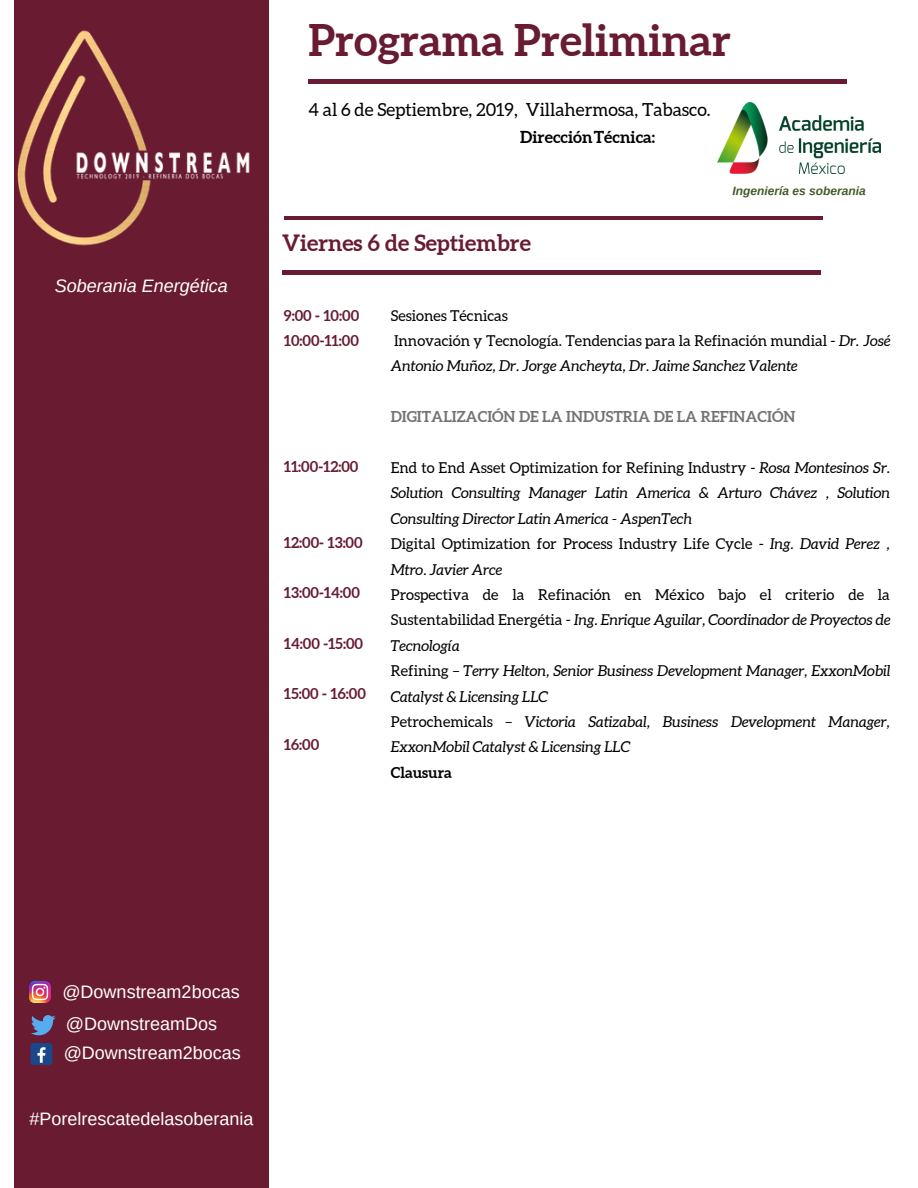
<style>
.page{position:relative;width:918px;height:1188px;background:#fff}
.page>*{position:absolute;margin:0;border:0;box-sizing:border-box;transform-origin:0 0}
.t1{font:700 43.65px "Aleo";color:#691b31}
.t2{font:700 22.5px "Aleo";color:#691b31}
.t3{font:18px/32.2px "Arimo";color:#fff}
.t4{font:18px "Aleo";color:#000}
.t5{font:italic 18px "Arimo";color:#fff}
.t6{font:700 16.5px "Aleo";color:#000}
.t7{font:italic 15px/25.3px "Aleo";color:#000}
.t8{font:15px/25.3px "Aleo";color:#000}
.t9{font:700 15px/25.2px "Aleo";color:#691b31}
.t10{font:700 15px "Aleo";color:#737373}
.t11{font:700 15px "Aleo";color:#000}
.t12{font:italic 700 12px "Arimo";color:#435b28}
.s1{font-style:italic}
.s2{font-style:normal}
</style>
<div class="page">
<div style="left:14px;top:0;width:255px;height:1188px;background:#691b31"></div>
<div style="left:309px;top:79px;width:538px;height:5px;background:#691b31"></div>
<hr style="left:284px;top:216px;width:539px;height:3px;background:#691b31">
<div style="left:282px;top:270px;width:539px;height:5px;background:#691b31"></div>
<div style="left:31px;top:1043px;width:21px;height:22px;background:#1a4789;border-radius:3px"></div>
<svg style="left:37px;top:1047px;width:9px;height:16px"></svg>
<svg style="left:31px;top:1015px;width:25px;height:20px"></svg>
<img style="left:29px;top:981px;width:22px;height:22px">
<img style="left:17px;top:30px;width:233px;height:216px">
<img style="left:718px;top:102px;width:163px;height:71px">
<p class="t5" style="left:55px;top:275px;width:175px">Soberania Energética</p>
<h1 class="t1" style="left:309px;top:15px;width:424px">Programa Preliminar</h1>
<p class="t4" style="left:309px;top:100px;width:404px">4 al 6 de Septiembre, 2019, Villahermosa, Tabasco.</p>
<p class="t6" style="left:520px;top:128px;width:136px">DirecciónTécnica:</p>
<h2 class="t2" style="left:282px;top:230px;width:250px">Viernes 6 de Septiembre</h2>
<p class="t12" style="left:733px;top:184px;width:135px">Ingeniería es soberania</p>
<p class="t9" style="left:284px;top:302px;width:77px">9:00 - 10:00<br>10:00-11:00</p>
<p class="t9" style="left:284px;top:454px;width:76px">11:00-12:00</p>
<p class="t9" style="left:284px;top:530px;width:80px">12:00- 13:00</p>
<p class="t9" style="left:284px;top:580px;width:78px">13:00-14:00</p>
<p class="t9" style="left:284px;top:631px;width:81px">14:00 -15:00</p>
<p class="t9" style="left:284px;top:681px;width:84px">15:00 - 16:00</p>
<p class="t9" style="left:284px;top:732px;width:37px">16:00</p>
<p class="t8" style="left:391px;top:303px;width:501px">Sesiones Técnicas<br>Innovación y Tecnología. Tendencias para la Refinación mundial - <span class="s1">Dr. José<br>Antonio Muñoz, Dr. Jorge Ancheyta, Dr. Jaime Sanchez Valente</span></p>
<p class="t10" style="left:391px;top:408px;width:406px">DIGITALIZACIÓN DE LA INDUSTRIA DE LA REFINACIÓN</p>
<p class="t7" style="left:391px;top:455px;width:501px"><span class="s2">End to End Asset Optimization for Refining Industry -</span> Rosa Montesinos Sr.<br>Solution Consulting Manager Latin America &amp; Arturo Chávez , Solution Consulting Director Latin America - AspenTech<br><span class="s2">Digital Optimization for Process Industry Life Cycle -</span> Ing. David Perez , Mtro. Javier Arce</p>
<p class="t7" style="left:391px;top:582px;width:501px"><span class="s2">Prospectiva de la Refinación en México bajo el criterio de la Sustentabilidad Energétia -</span> Ing. Enrique Aguilar, Coordinador de Proyectos de Tecnología<br><span class="s2">Refining –</span> Terry Helton, Senior Business Development Manager, ExxonMobil Catalyst &amp; Licensing LLC<br><span class="s2">Petrochemicals –</span> Victoria Satizabal, Business Development Manager, ExxonMobil Catalyst &amp; Licensing LLC</p>
<p class="t11" style="left:391px;top:764px;width:63px">Clausura</p>
<p class="t3" style="left:62px;top:975px;width:179px">@Downstream2bocas @DownstreamDos</p>
<p class="t3" style="left:64px;top:1037px;width:179px">@Downstream2bocas</p>
<p class="t3" style="left:29px;top:1102px;width:226px">#Porelrescatedelasoberania</p>
</div>
